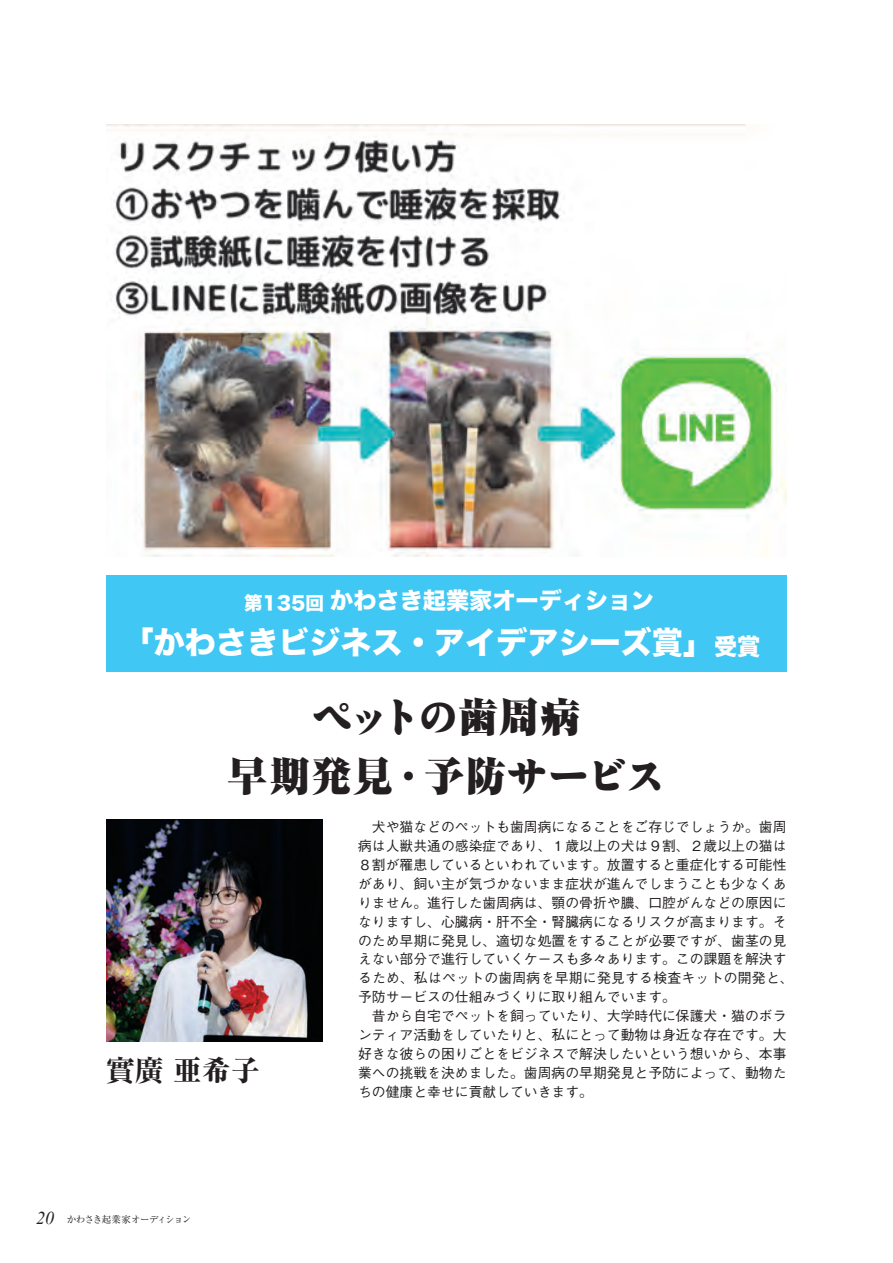
<style>
.page{position:relative;width:893px;height:1263px;background:#fff}
.page>*{position:absolute;margin:0;border:0;box-sizing:border-box;transform-origin:0 0}
.t1{font:900 39.6px "Ryumin Pr 6";letter-spacing:.05em;color:#231f20}
.t2{font:39.6px "Antique Std ANB";color:#231f20}
.t3{font:31.2px "Hira Kaku Std W8";color:#fff}
.t4{font:800 28.65px "Ryumin Pr 6";color:#231f20}
.t5{font:23.1px "Hira Kaku Std W8";color:#fff}
.t6{font:500 13.8px/18.9px "Gothic BBB Pr 6";color:#231f20}
.t7{font:9.6px "Ryumin";letter-spacing:-.06em;color:#231f20}
.s1{font-size:18.45px}
.s2{font-size:23.1px}
.s3{font-family:"Ryumin Pr 6";font-weight:900}
.s4{font-family:"Antique Std ANB";font-weight:400}
.s5{font-family:"Times New Roman";font-style:italic;font-size:18px}
</style>
<div class="page">
<img style="left:106px;top:820px;width:217px;height:221px">
<img style="left:106px;top:124px;width:681px;height:432px">
<div style="left:106px;top:576px;width:681px;height:96px;background:#40c7f4"></div>
<h3 class="t5" style="left:244px;top:587px;width:412px"><span class="s1">第135回</span> かわさき起業家オーディション</h3>
<h2 class="t3" style="left:123px;top:625px;width:639px">「かわさきビジネス・アイデアシーズ賞」<span class="s2">受賞</span></h2>
<h1 class="t2" style="left:312px;top:688px;width:270px">ペットの<span class="s3">歯周病</span></h1>
<h1 class="t1" style="left:228px;top:744px;width:439px">早期発見・予防<span class="s4">サービス</span></h1>
<h3 class="t4" style="left:106px;top:1047px;width:155px">實廣 亜希子</h3>
<p class="t7" style="left:36px;top:1214px;width:157px"><span class="s5">20</span> かわさき起業家オーディション</p>
<p class="t6" style="left:358px;top:816px;width:437px">　犬や猫などのペットも歯周病になることをご存じでしょうか。歯周病は人獣共通の感染症であり、１歳以上の犬は９割、２歳以上の猫は８割が罹患しているといわれています。放置すると重症化する可能性があり、飼い主が気づかないまま症状が進んでしまうことも少なくありません。進行した歯周病は、顎の骨折や膿、口腔がんなどの原因になりますし、心臓病・肝不全・腎臓病になるリスクが高まります。そのため早期に発見し、適切な処置をすることが必要ですが、歯茎の見えない部分で進行していくケースも多々あります。この課題を解決するため、私はペットの歯周病を早期に発見する検査キットの開発と、予防サービスの仕組みづくりに取り組んでいます。<br>　昔から自宅でペットを飼っていたり、大学時代に保護犬・猫のボランティア活動をしていたりと、私にとって動物は身近な存在です。大好きな彼らの困りごとをビジネスで解決したいという想いから、本事業への挑戦を決めました。歯周病の早期発見と予防によって、動物たちの健康と幸せに貢献していきます。</p>
</div>
